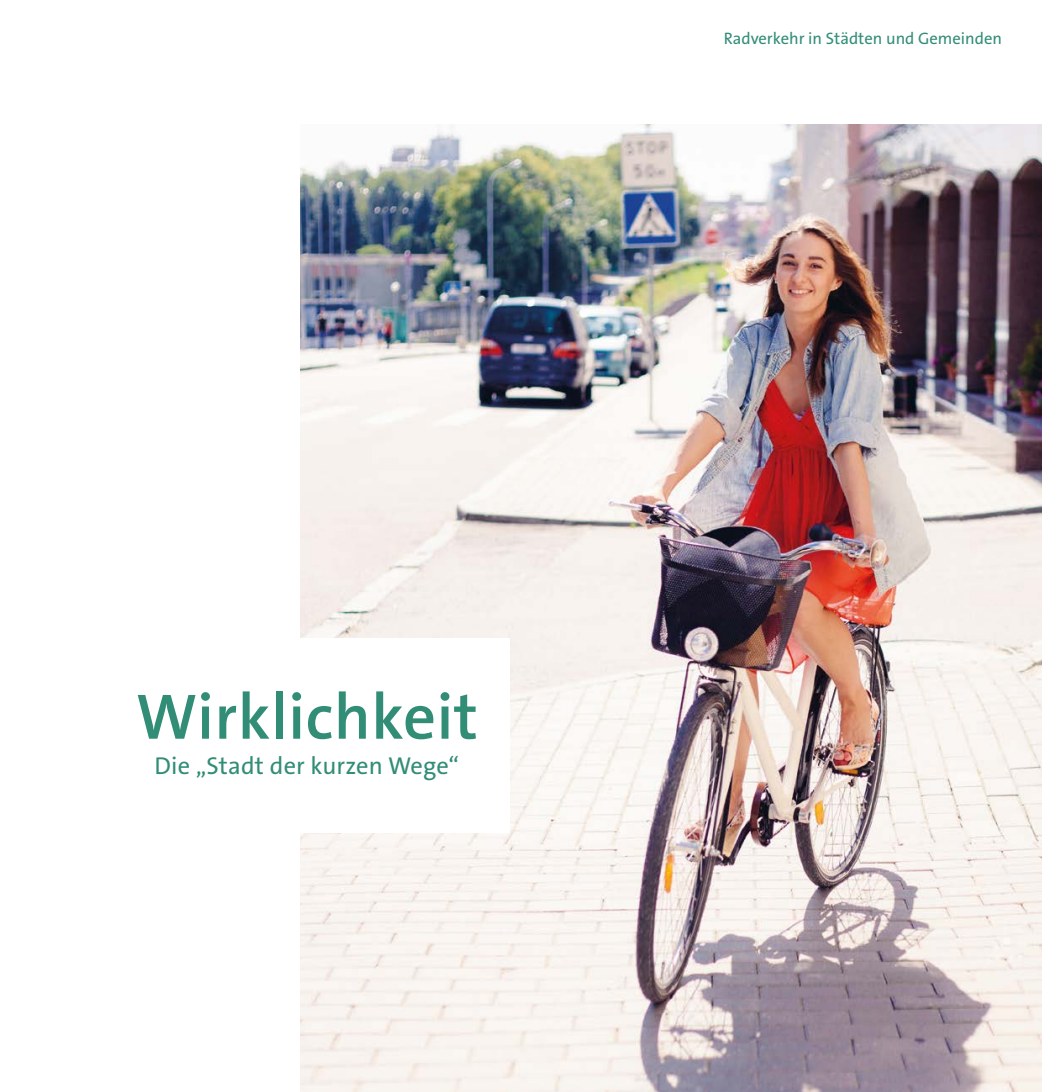
<style>
.page{position:relative;width:1042px;height:1092px;background:#fff}
.page>*{position:absolute;margin:0;border:0;box-sizing:border-box;transform-origin:0 0}
.t1{font:600 64.75px "The Sans B6";letter-spacing:.005em;color:#328d77}
.t2{font:24.5px "The Sans B5 Plain";letter-spacing:.005em;color:#328d77}
.t3{font:16.62px "The Sans B5 Plain";color:#328d77}
</style>
<div class="page">
<img style="left:300px;top:124px;width:742px;height:967px">
<div style="left:103px;top:638px;width:407px;height:195px;background:#fff"></div>
<p class="t3" style="left:724px;top:28px;width:280px">Radverkehr in Städten und Gemeinden</p>
<h1 class="t1" style="left:136px;top:675px;width:344px">Wirklichkeit</h1>
<h2 class="t2" style="left:154px;top:750px;width:306px">Die „Stadt der kurzen Wege“</h2>
</div>
